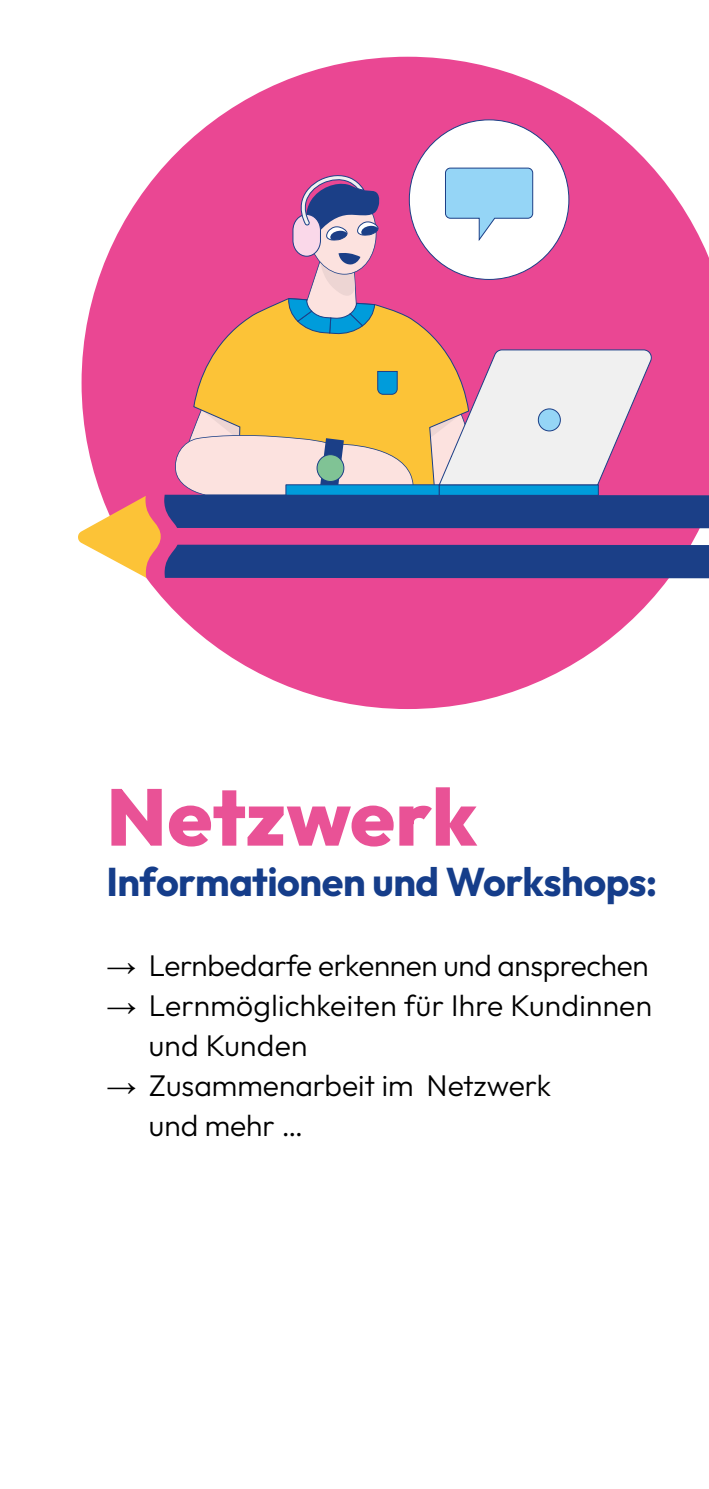
<style>
.page{position:relative;width:709px;height:1489px;background:#fff}
.page>*{position:absolute;margin:0;border:0;box-sizing:border-box;transform-origin:0 0}
.t1{font:800 80px "Outfit";letter-spacing:.005em;color:#e95296}
.t2{font:700 40px "Outfit";letter-spacing:-.015em;color:#153d8a}
.t3{font:300 30px/40px "Outfit";color:#000}
.s1{font-family:"Arial";font-weight:900}
</style>
<div class="page">
<svg style="left:146px;top:57px;width:563px;height:652px;fill:#ea4793"></svg>
<div style="left:409px;top:120px;width:160px;height:159px;background:#fff;border-radius:50%"></div>
<svg style="left:78px;top:167px;width:631px;height:411px"></svg>
<h1 class="t1" style="left:106px;top:772px;width:372px">Netzwerk</h1>
<h2 class="t2" style="left:106px;top:858px;width:552px">Informationen und Workshops:</h2>
<p class="t3" style="left:106px;top:944px;width:543px"><span class="s1">→</span> Lernbedarfe erkennen und ansprechen</p>
<p class="t3" style="left:149px;top:984px;width:504px;text-indent:-43px"><span class="s1">→</span> Lernmöglichkeiten für Ihre Kundinnen und Kunden</p>
<p class="t3" style="left:149px;top:1064px;width:404px;text-indent:-43px"><span class="s1">→</span> Zusammenarbeit im Netzwerk und mehr …</p>
</div>
